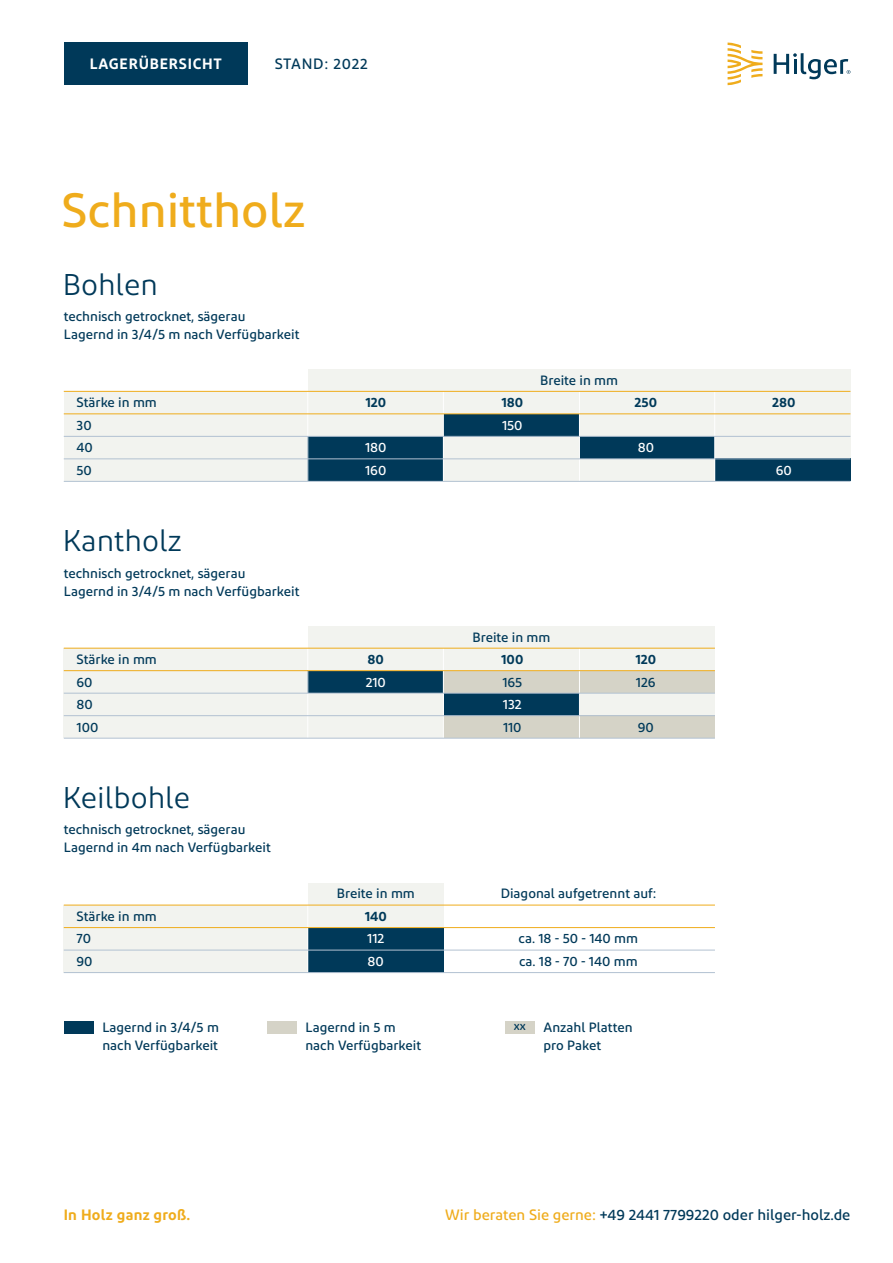
<style>
.page{position:relative;width:893px;height:1263px;background:#fff}
.page>*{position:absolute;margin:0;border:0;box-sizing:border-box;transform-origin:0 0}
.t1{font:500 48px "Diodrum";color:#efac1c}
.t2{font:30px "Diodrum";color:#003959}
.t3{font:500 15px "Diodrum";color:#003959}
.t4{font:600 15px "Diodrum";letter-spacing:.015em;color:#efac1c}
.t5{font:600 15px "Diodrum";letter-spacing:.05em;color:#fff}
.t6{font:500 15px "Diodrum";letter-spacing:.05em;color:#003959}
.t7{font:500 13.5px/18px "Diodrum";color:#003959}
.t8{font:500 13.5px "Diodrum";color:#fff}
.t9{font:600 13.5px "Diodrum";color:#003959}
.t10{font:500 12px "Diodrum";color:#003959}
.s1{color:#efac1c}
</style>
<div class="page">
<div style="left:64px;top:43px;width:184px;height:42px;background:#003959"></div>
<svg style="left:728px;top:43px;width:34px;height:42px"></svg>
<svg style="left:774px;top:53px;width:76px;height:26px"></svg>
<div style="left:64px;top:1021px;width:29px;height:12px;background:#003959"></div>
<div style="left:267px;top:1021px;width:29px;height:12px;background:#d5d3c7"></div>
<div style="left:505px;top:1021px;width:30px;height:12px;background:#d5d3c7"></div>
<div style="left:64px;top:392px;width:786px;height:89px;background:#f2f3ef"></div>
<div style="left:64px;top:905px;width:379px;height:68px;background:#f2f3ef"></div>
<div style="left:64px;top:648px;width:651px;height:90px;background:#f2f3ef"></div>
<div style="left:579px;top:436px;width:136px;height:23px;background:#003959"></div>
<div style="left:443px;top:414px;width:136px;height:22px;background:#003959"></div>
<div style="left:308px;top:670px;width:135px;height:23px;background:#003959"></div>
<div style="left:444px;top:670px;width:271px;height:23px;background:#d5d3c7"></div>
<div style="left:444px;top:715px;width:271px;height:23px;background:#d5d3c7"></div>
<div style="left:308px;top:436px;width:135px;height:45px;background:#003959"></div>
<div style="left:308px;top:928px;width:135px;height:45px;background:#003959"></div>
<div style="left:444px;top:693px;width:135px;height:23px;background:#003959"></div>
<div style="left:715px;top:459px;width:135px;height:22px;background:#003959"></div>
<div style="left:308px;top:369px;width:542px;height:45px;background:#f2f3ef"></div>
<div style="left:308px;top:883px;width:135px;height:44px;background:#f2f3ef"></div>
<div style="left:308px;top:626px;width:406px;height:44px;background:#f2f3ef"></div>
<hr style="left:579px;top:391px;width:1px;height:90px;background:#fff">
<hr style="left:579px;top:648px;width:1px;height:90px;background:#fff">
<hr style="left:714px;top:391px;width:1px;height:90px;background:#fff">
<hr style="left:443px;top:391px;width:1px;height:90px;background:#fff">
<hr style="left:443px;top:648px;width:1px;height:90px;background:#fff">
<hr style="left:307px;top:391px;width:1px;height:90px;background:#fff">
<hr style="left:307px;top:905px;width:1px;height:68px;background:#fff">
<hr style="left:307px;top:648px;width:1px;height:90px;background:#fff">
<hr style="left:64px;top:391px;width:786px;height:1px;background:#efac1c">
<hr style="left:64px;top:414px;width:786px;height:1px;background:#efac1c">
<hr style="left:64px;top:436px;width:786px;height:1px;background:#b2c1d1">
<hr style="left:64px;top:459px;width:786px;height:1px;background:#b2c1d1">
<hr style="left:64px;top:481px;width:786px;height:1px;background:#b2c1d1">
<hr style="left:64px;top:905px;width:651px;height:1px;background:#efac1c">
<hr style="left:64px;top:927px;width:651px;height:1px;background:#efac1c">
<hr style="left:64px;top:950px;width:651px;height:1px;background:#b2c1d1">
<hr style="left:64px;top:972px;width:651px;height:1px;background:#b2c1d1">
<hr style="left:64px;top:648px;width:651px;height:1px;background:#efac1c">
<hr style="left:64px;top:670px;width:651px;height:1px;background:#efac1c">
<hr style="left:64px;top:693px;width:651px;height:1px;background:#b2c1d1">
<hr style="left:64px;top:715px;width:651px;height:1px;background:#b2c1d1">
<hr style="left:64px;top:738px;width:651px;height:1px;background:#b2c1d1">
<p class="t5" style="left:90px;top:54px;width:134px">LAGERÜBERSICHT</p>
<p class="t6" style="left:275px;top:54px;width:95px">STAND: 2022</p>
<h1 class="t1" style="left:62px;top:181px;width:245px">Schnittholz</h1>
<h2 class="t2" style="left:63px;top:266px;width:97px">Bohlen</h2>
<p class="t7" style="left:64px;top:307px;width:237px">technisch getrocknet, sägerau<br>Lagernd in 3/4/5 m nach Verfügbarkeit</p>
<p class="t7" style="left:540px;top:371px;width:79px">Breite in mm</p>
<p class="t7" style="left:77px;top:393px;width:82px">Stärke in mm</p>
<p class="t9" style="left:365px;top:394px;width:22px">120</p>
<p class="t9" style="left:501px;top:394px;width:23px">180</p>
<p class="t9" style="left:634px;top:394px;width:24px">250</p>
<p class="t9" style="left:772px;top:394px;width:25px">280</p>
<p class="t7" style="left:77px;top:416px;width:17px">30</p>
<p class="t8" style="left:502px;top:417px;width:22px">150</p>
<p class="t7" style="left:77px;top:438px;width:18px">40</p>
<p class="t8" style="left:365px;top:439px;width:23px">180</p>
<p class="t8" style="left:638px;top:439px;width:18px">80</p>
<p class="t7" style="left:77px;top:461px;width:17px">50</p>
<p class="t8" style="left:365px;top:462px;width:23px">160</p>
<p class="t8" style="left:776px;top:462px;width:18px">60</p>
<h2 class="t2" style="left:63px;top:523px;width:120px">Kantholz</h2>
<p class="t7" style="left:64px;top:563px;width:237px">technisch getrocknet, sägerau<br>Lagernd in 3/4/5 m nach Verfügbarkeit</p>
<p class="t7" style="left:472px;top:627px;width:79px">Breite in mm</p>
<p class="t7" style="left:77px;top:650px;width:82px">Stärke in mm</p>
<p class="t9" style="left:368px;top:651px;width:18px">80</p>
<p class="t9" style="left:501px;top:651px;width:24px">100</p>
<p class="t9" style="left:635px;top:651px;width:22px">120</p>
<p class="t7" style="left:77px;top:672px;width:18px">60</p>
<p class="t8" style="left:366px;top:673px;width:22px">210</p>
<p class="t7" style="left:502px;top:672px;width:21px">165</p>
<p class="t7" style="left:636px;top:672px;width:21px">126</p>
<p class="t7" style="left:77px;top:695px;width:18px">80</p>
<p class="t8" style="left:503px;top:696px;width:20px">132</p>
<p class="t7" style="left:77px;top:717px;width:23px">100</p>
<p class="t7" style="left:503px;top:717px;width:20px">110</p>
<p class="t7" style="left:638px;top:717px;width:18px">90</p>
<h2 class="t2" style="left:63px;top:780px;width:129px">Keilbohle</h2>
<p class="t7" style="left:64px;top:820px;width:209px">technisch getrocknet, sägerau<br>Lagernd in 4m nach Verfügbarkeit</p>
<p class="t7" style="left:337px;top:884px;width:79px">Breite in mm</p>
<p class="t7" style="left:501px;top:884px;width:157px">Diagonal aufgetrennt auf:</p>
<p class="t7" style="left:77px;top:907px;width:82px">Stärke in mm</p>
<p class="t9" style="left:365px;top:907px;width:24px">140</p>
<p class="t7" style="left:77px;top:929px;width:16px">70</p>
<p class="t8" style="left:367px;top:930px;width:19px">112</p>
<p class="t7" style="left:519px;top:929px;width:121px">ca. 18 - 50 - 140 mm</p>
<p class="t7" style="left:77px;top:952px;width:18px">90</p>
<p class="t8" style="left:368px;top:953px;width:18px">80</p>
<p class="t7" style="left:519px;top:952px;width:120px">ca. 18 - 70 - 140 mm</p>
<p class="t7" style="left:102px;top:1018px;width:118px">Lagernd in 3/4/5 m nach Verfügbarkeit</p>
<p class="t7" style="left:305px;top:1018px;width:117px">Lagernd in 5 m nach Verfügbarkeit</p>
<p class="t10" style="left:514px;top:1018px;width:14px">xx</p>
<p class="t7" style="left:544px;top:1018px;width:91px">Anzahl Platten pro Paket</p>
<p class="t4" style="left:64px;top:1205px;width:128px">In Holz ganz groß.</p>
<p class="t3" style="left:445px;top:1205px;width:407px"><span class="s1">Wir beraten Sie gerne:</span> +49 2441 7799220 oder hilger-holz.de</p>
</div>
